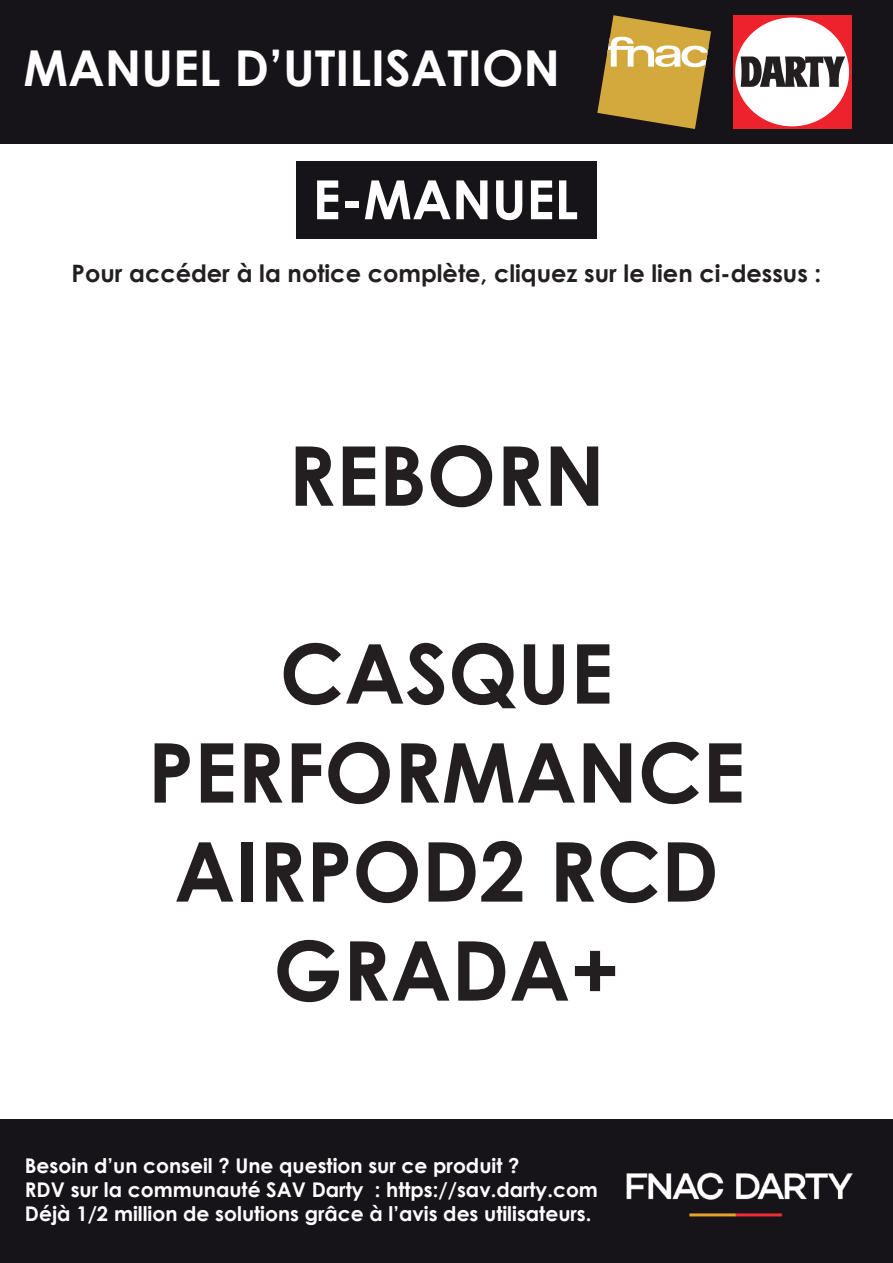
<style>
.page{position:relative;width:893px;height:1263px;background:#fff}
.page>*{position:absolute;margin:0;border:0;box-sizing:border-box;transform-origin:0 0}
.t1{font:700 82.5px/99px "Century Gothic";color:#231f20;text-align:center}
.t2{font:700 54px "Century Gothic";color:#fff}
.t3{font:700 49.5px "Century Gothic";color:#fff}
.t4{font:700 24px "Century Gothic";color:#231f20}
.t5{font:700 20.25px/24px "Century Gothic";color:#fff}
</style>
<div class="page">
<div style="left:0;top:1119px;width:893px;height:144px;background:#171419"></div>
<img style="left:626px;top:1172px;width:227px;height:45px">
<div style="left:0;top:0;width:893px;height:144px;background:#171419"></div>
<div style="left:733px;top:15px;width:119px;height:114px;background:#ee222d"></div>
<div style="left:735px;top:18px;width:114px;height:108px;background:#fff;border-radius:50%"></div>
<svg style="left:741px;top:57px;width:104px;height:30px"></svg>
<svg style="left:597px;top:15px;width:114px;height:114px"></svg>
<div style="left:296px;top:161px;width:300px;height:78px;background:#171419"></div>
<h3 class="t3" style="left:24px;top:30px;width:538px">MANUEL D’UTILISATION</h3>
<h2 class="t2" style="left:313px;top:159px;width:267px">E-MANUEL</h2>
<p class="t4" style="left:72px;top:256px;width:751px">Pour accéder à la notice complète, cliquez sur le lien ci-dessus :</p>
<h1 class="t1" style="left:288px;top:423px;width:318px">REBORN</h1>
<h1 class="t1" style="left:148px;top:620px;width:599px">CASQUE<br>PERFORMANCE<br>AIRPOD2 RCD<br>GRADA+</h1>
<p class="t5" style="left:25px;top:1152px;width:575px">Besoin d’un conseil ? Une question sur ce produit ?<br>RDV sur la communauté SAV Darty : https://sav.darty.com<br>Déjà 1/2 million de solutions grâce à l’avis des utilisateurs.</p>
</div>
